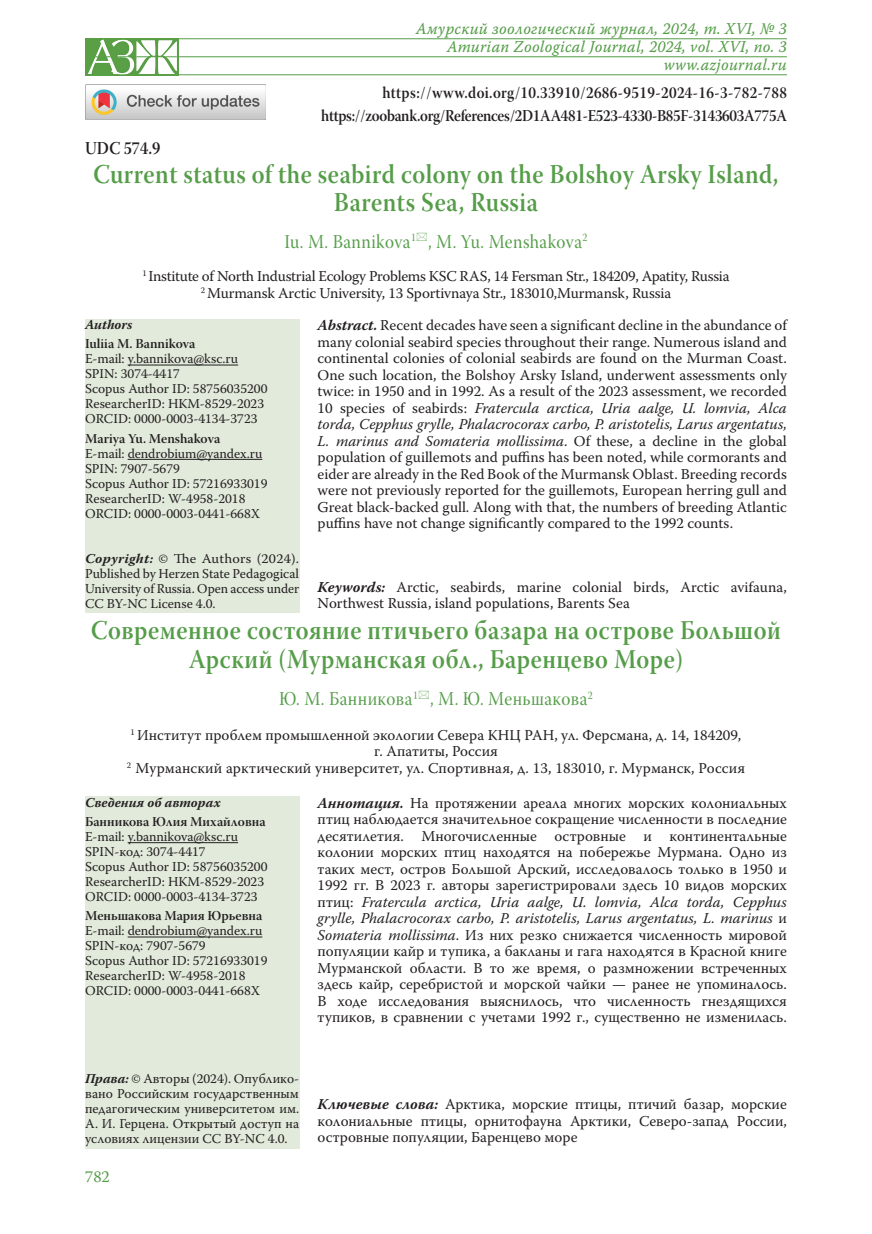
<style>
.page{position:relative;width:872px;height:1234px;background:#fff}
.page>*{position:absolute;margin:0;border:0;box-sizing:border-box;transform-origin:0 0}
.Заголовок_1{font:27px/28.5px "Warnock Pro Semibold Subh";letter-spacing:.02em;color:#559d49;text-align:center;scale:.9 1}
.Заголовок_1-2{font:19.5px "Warnock Pro Subh";letter-spacing:.025em;color:#559d49;scale:.9 1}
.Заголовок_2{font:19.5px "Warnock Pro Subh";letter-spacing:.025em;color:#559d49;scale:.9 1}
.Заголовок_1-3{font:18px "Warnock Pro Semibold Subh";letter-spacing:.005em;color:#231f20;scale:.9 1}
.colon_right{font:16.5px "Warnock Pro It Capt";letter-spacing:.01em;color:#559d49;scale:.95 1}
.Заголовок_1-4{font:16.5px "Warnock Pro Semibold Subh";letter-spacing:-.02em;color:#231f20;scale:.9 1}
.Заголовок_1-5{font:16.5px "Warnock Pro Semibold Subh";letter-spacing:.025em;color:#231f20;scale:.9 1}
.t1{font:16.5px "Warnock Pro";color:#559d49}
.Affiliation{font:15px/16.5px "Warnock Pro";color:#231f20;text-align:justify}
.Affiliation-2{font:15px "Warnock Pro";letter-spacing:-.02em;color:#231f20}
.Заголовок_1-6{font:15px "Warnock Pro";letter-spacing:-.01em;color:#231f20}
.Affiliation_info{font:13.5px/15px "Warnock Pro";color:#231f20;text-align:justify}
.Affiliation_info-2{font:13.5px/15px "Warnock Pro";color:#231f20;text-align:justify;scale:1.05 1}
.Affiliation_info-3{font:13.5px "Warnock Pro Semibold Subh";color:#231f20}
.Affiliation_info-4{font:italic 700 13.5px "Warnock Pro";color:#231f20}
.s1{font-weight:700;font-style:italic}
.s2{font-style:italic}
</style>
<div class="page">
<div style="left:85px;top:796px;width:214px;height:352px;background:#e1eadb"></div>
<hr style="left:128px;top:842px;width:110px;height:1px;background:#231f20">
<hr style="left:128px;top:936px;width:134px;height:1px;background:#231f20">
<div style="left:85px;top:319px;width:214px;height:293px;background:#e1eadb"></div>
<hr style="left:128px;top:364px;width:110px;height:1px;background:#231f20">
<hr style="left:128px;top:459px;width:134px;height:1px;background:#231f20">
<img style="left:85px;top:84px;width:180px;height:36px">
<hr style="left:85px;top:38px;width:702px;height:1px;background:#559d49">
<hr style="left:85px;top:56px;width:702px;height:1px;background:#559d49">
<hr style="left:85px;top:74px;width:702px;height:1px;background:#559d49">
<img style="left:85px;top:39px;width:93px;height:36px">
<p class="colon_right" style="left:416px;top:19px;width:392px">Амурский зоологический журнал, 2024, т. XVI, № 3</p>
<p class="colon_right" style="left:447px;top:37px;width:359px">Amurian Zoological Journal, 2024, vol. XVI, no. 3</p>
<p class="colon_right" style="left:664px;top:55px;width:131px">www.azjournal.ru</p>
<p class="Заголовок_1-5" style="left:382px;top:82px;width:451px">https://www.doi.org/10.33910/2686-9519-2024-16-3-782-788</p>
<p class="Заголовок_1-4" style="left:321px;top:106px;width:519px">https://zoobank.org/References/2D1AA481-E523-4330-B85F-3143603A775A</p>
<p class="Заголовок_1-3" style="left:85px;top:137px;width:85px">UDC 574.9</p>
<p class="Заголовок_1" style="left:93px;top:159px;width:762px">Current status of the seabird colony on the Bolshoy Arsky Island,<br>Barents Sea, Russia</p>
<p class="Заголовок_1-2" style="left:284px;top:230px;width:338px">Iu. M. Bannikova<sup>1</sup> , M. Yu. Menshakova<sup>2</sup></p>
<p class="Affiliation-2" style="left:142px;top:267px;width:588px"><sup>1</sup> Institute of North Industrial Ecology Problems KSC RAS, 14 Fersman Str., 184209, Apatity, Russia</p>
<p class="Заголовок_1-6" style="left:201px;top:284px;width:472px"><sup>2</sup> Murmansk Arctic University, 13 Sportivnaya Str., 183010,Murmansk, Russia</p>
<p class="Affiliation_info-4" style="left:85px;top:316px;width:49px">Authors</p>
<p class="Affiliation_info-3" style="left:85px;top:336px;width:112px">Iuliia M. Bannikova</p>
<p class="Affiliation_info" style="left:85px;top:351px;width:155px">E-mail: y.bannikova@ksc.ru</p>
<p class="Affiliation_info" style="left:85px;top:366px;width:96px">SPIN: 3074-4417</p>
<p class="Affiliation_info" style="left:85px;top:381px;width:184px">Scopus Author ID: 58756035200</p>
<p class="Affiliation_info" style="left:85px;top:396px;width:180px">ResearcherID: HKM-8529-2023</p>
<p class="Affiliation_info" style="left:85px;top:411px;width:174px">ORCID: 0000-0003-4134-3723</p>
<p class="Affiliation_info-3" style="left:85px;top:430px;width:137px">Mariya Yu. Menshakova</p>
<p class="Affiliation_info" style="left:85px;top:445px;width:179px">E-mail: dendrobium@yandex.ru</p>
<p class="Affiliation_info" style="left:85px;top:460px;width:96px">SPIN: 7907-5679</p>
<p class="Affiliation_info" style="left:85px;top:475px;width:184px">Scopus Author ID: 57216933019</p>
<p class="Affiliation_info" style="left:85px;top:490px;width:162px">ResearcherID: W-4958-2018</p>
<p class="Affiliation_info" style="left:85px;top:505px;width:177px">ORCID: 0000-0003-0441-668X</p>
<p class="Affiliation_info-2" style="left:85px;top:550px;width:205px"><span class="s1">Copyright:</span> © The Authors (2024).<br>Published by Herzen State Pedagogical University of Russia. Open access under CC BY-NC License 4.0.</p>
<p class="Affiliation" style="left:317px;top:316px;width:471px"><span class="s1">Abstract.</span> Recent decades have seen a significant decline in the abundance of many colonial seabird species throughout their range. Numerous island and continental colonies of colonial seabirds are found on the Murman Сoast.<br>One such location, the Bolshoy Arsky Island, underwent assessments only twice: in 1950 and in 1992. As a result of the 2023 assessment, we recorded 10 species of seabirds: <span class="s2">Fratercula arctica, Uria aalge, U. lomvia, Alca torda, Cepphus grylle, Phalacrocorax carbo, P. aristotelis, Larus argentatus, L. marinus and Somateria mollissima</span>. Of these, a decline in the global population of guillemots and puffins has been noted, while cormorants and eider are already in the Red Book of the Murmansk Oblast. Breeding records were not previously reported for the guillemots, European herring gull and Great black-backed gull. Along with that, the numbers of breeding Atlantic puffins have not change significantly compared to the 1992 counts.</p>
<p class="Affiliation" style="left:317px;top:578px;width:471px"><span class="s1">Keywords:</span> Arctic, seabirds, marine colonial birds, Arctic avifauna,<br>Northwest Russia, island populations, Barents Sea</p>
<p class="Заголовок_1" style="left:91px;top:615px;width:767px">Современное состояние птичьего базара на острове Большой<br>Арский (Мурманская обл., Баренцево Море)</p>
<p class="Заголовок_2" style="left:279px;top:687px;width:350px">Ю. М. Банникова<sup>1</sup> , М. Ю. Меньшакова<sup>2</sup></p>
<p class="Affiliation" style="left:131px;top:726px;width:612px"><sup>1</sup> Институт проблем промышленной экологии Севера КНЦ РАН, ул. Ферсмана, д. 14, 184209,</p>
<p class="Affiliation" style="left:374px;top:742px;width:125px">г. Апатиты, Россия</p>
<p class="Affiliation" style="left:127px;top:759px;width:620px"><sup>2</sup> Мурманский арктический университет, ул. Спортивная, д. 13, 183010, г. Мурманск, Россия</p>
<p class="Affiliation_info-4" style="left:85px;top:794px;width:137px">Сведения об авторах</p>
<p class="Affiliation_info-3" style="left:85px;top:813px;width:182px">Банникова Юлия Михайловна</p>
<p class="Affiliation_info" style="left:85px;top:828px;width:155px">E-mail: y.bannikova@ksc.ru</p>
<p class="Affiliation_info" style="left:85px;top:843px;width:122px">SPIN-код: 3074-4417</p>
<p class="Affiliation_info" style="left:85px;top:858px;width:184px">Scopus Author ID: 58756035200</p>
<p class="Affiliation_info" style="left:85px;top:873px;width:180px">ResearcherID: HKM-8529-2023</p>
<p class="Affiliation_info" style="left:85px;top:888px;width:174px">ORCID: 0000-0003-4134-3723</p>
<p class="Affiliation_info-3" style="left:85px;top:907px;width:179px">Меньшакова Мария Юрьевна</p>
<p class="Affiliation_info" style="left:85px;top:922px;width:179px">E-mail: dendrobium@yandex.ru</p>
<p class="Affiliation_info" style="left:85px;top:937px;width:122px">SPIN-код: 7907-5679</p>
<p class="Affiliation_info" style="left:85px;top:952px;width:184px">Scopus Author ID: 57216933019</p>
<p class="Affiliation_info" style="left:85px;top:967px;width:162px">ResearcherID: W-4958-2018</p>
<p class="Affiliation_info" style="left:85px;top:982px;width:177px">ORCID: 0000-0003-0441-668X</p>
<p class="Affiliation" style="left:317px;top:794px;width:471px"><span class="s1">Аннотация.</span> На протяжении ареала многих морских колониальных птиц наблюдается значительное сокращение численности в последние десятилетия. Многочисленные островные и континентальные колонии морских птиц находятся на побережье Мурмана. Одно из таких мест, остров Большой Арский, исследовалось только в 1950 и 1992 гг. В 2023 г. авторы зарегистрировали здесь 10 видов морских птиц: <span class="s2">Fratercula arctica, Uria aalge, U. lomvia, Alca torda, Cepphus grylle, Phalacrocorax carbo, P. aristotelis, Larus argentatus, L. marinus</span> и <span class="s2">Somateria mollissima</span>. Из них резко снижается численность мировой популяции кайр и тупика, а бакланы и гага находятся в Красной книге Мурманской области. В то же время, о размножении встреченных здесь кайр, серебристой и морской чайки — ранее не упоминалось.<br>В ходе исследования выяснилось, что численность гнездящихся тупиков, в сравнении с учетами 1992 г., существенно не изменилась.</p>
<p class="Affiliation_info" style="left:85px;top:1070px;width:216px"><span class="s1">Права:</span> © Авторы (2024). Опублико&shy;вано Российским государственным педагогическим университетом им.<br>А. И. Герцена. Открытый доступ на условиях лицензии CC BY-NC 4.0.</p>
<p class="t1" style="left:85px;top:1166px;width:26px">782</p>
<p class="Affiliation" style="left:317px;top:1095px;width:471px"><span class="s1">Ключевые слова:</span> Арктика, морские птицы, птичий базар, морские колониальные птицы, орнитофауна Арктики, Северо-запад России, островные популяции, Баренцево море</p>
</div>
